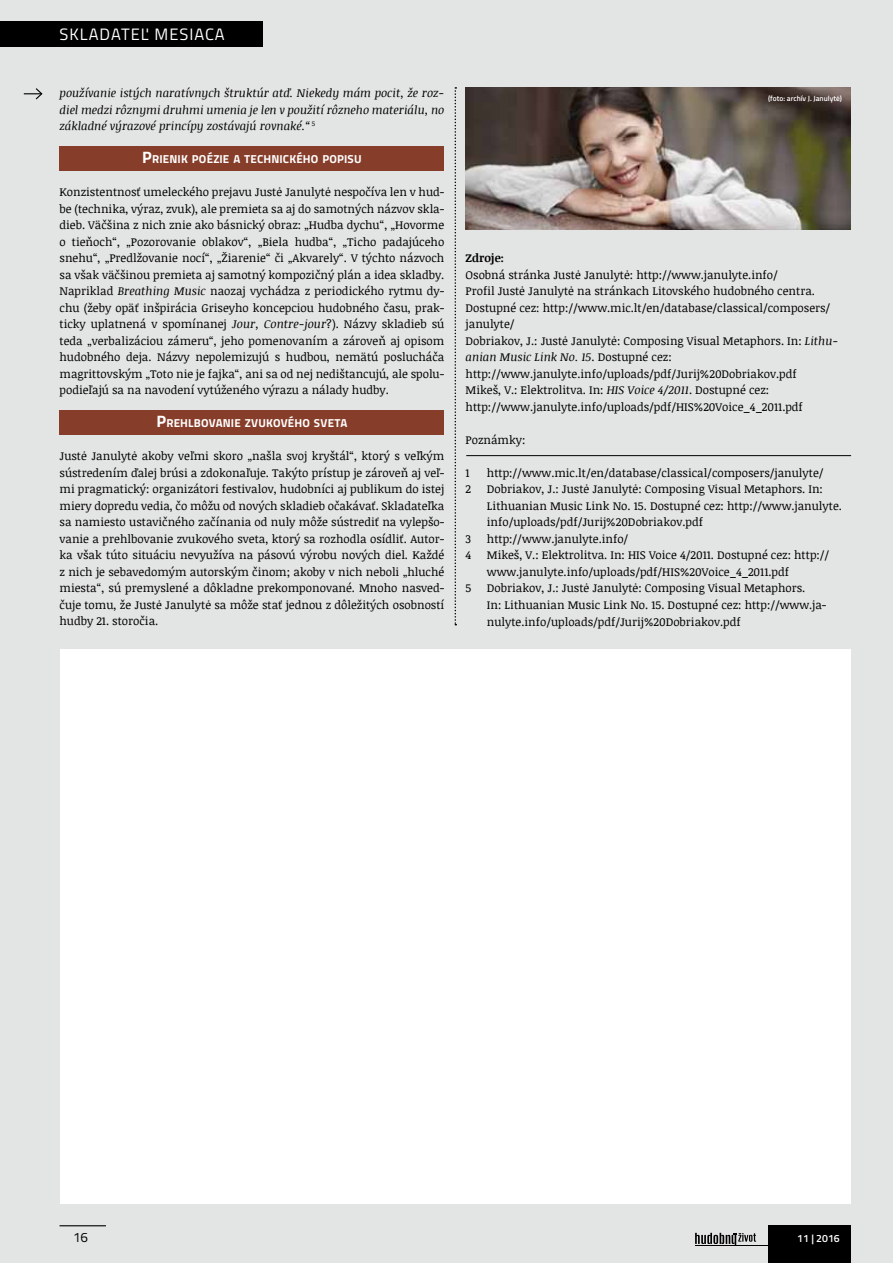
<style>
.page{position:relative;width:893px;height:1263px;background:#e3e4e4}
.page>*{position:absolute;margin:0;border:0;box-sizing:border-box;transform-origin:0 0}
.t1{font:16.5px "Titillium";letter-spacing:.06em;color:#fff}
.t2{font:13.5px "Titillium";color:#000}
.t3{font:11.55px/16.5px "Noticia Text";color:#000}
.t4{font:italic 11.55px/16.5px "Noticia Text";color:#000;text-align:justify}
.t5{font:700 11.55px "Titillium";letter-spacing:.01em;color:#fff}
.t6{font:700 11.55px "Noticia Text";color:#000}
.t7{font:600 10.5px "Titillium";color:#fff}
.t8{font:600 7.5px "Titillium";color:#fff}
.s1{font-size:16.5px}
.s2{font-style:italic}
</style>
<div class="page">
<div style="left:60px;top:146px;width:384px;height:24px;background:#863d2a"></div>
<div style="left:60px;top:410px;width:384px;height:24px;background:#863d2a"></div>
<hr style="left:466px;top:455px;width:385px;height:1px;background:#000">
<svg style="left:24px;top:88px;width:19px;height:12px"></svg>
<div style="left:60px;top:650px;width:790px;height:554px;background:#fff"></div>
<img style="left:466px;top:87px;width:384px;height:142px">
<div style="left:767px;top:1225px;width:83px;height:38px;background:#000"></div>
<hr style="left:60px;top:1225px;width:46px;height:1px;background:#000">
<div style="left:0;top:21px;width:263px;height:26px;background:#000"></div>
<svg style="left:695px;top:1233px;width:61px;height:12px"></svg>
<hr style="left:695px;top:1245px;width:73px;height:1px;background:#000">
<svg style="left:455px;top:87px;width:1px;height:538px"></svg>
<h1 class="t1" style="left:60px;top:22px;width:167px">SKLADATEĽ MESIACA</h1>
<p class="t4" style="left:60px;top:85px;width:386px">používanie istých naratívnych štruktúr atď. Niekedy mám pocit, že roz&shy;diel medzi rôznymi druhmi umenia je len v použití rôzneho materiálu, no základné výrazové princípy zostávajú rovnaké.“ <sup>5</sup></p>
<p class="t5" style="left:142px;top:150px;width:221px"><span class="s1">P</span>RIENIK POÉZIE A TECHNICKÉHO POPISU</p>
<p class="t3" style="left:60px;top:184px;width:386px;text-align:justify">Konzistentnosť umeleckého prejavu Justė Janulytė nespočíva len v hud&shy;be (technika, výraz, zvuk), ale premieta sa aj do samotných názvov skla&shy;dieb. Väčšina z nich znie ako básnický obraz: „Hudba dychu“, „Hovorme o tieňoch“, „Pozorovanie oblakov“, „Biela hudba“, „Ticho padajúceho snehu“, „Predlžovanie nocí“, „Žiarenie“ či „Akvarely“. V týchto názvoch sa však väčšinou premieta aj samotný kompozičný plán a idea skladby.<br>Napriklad <span class="s2">Breathing Music</span> naozaj vychádza z periodického rytmu dy&shy;chu (žeby opäť inšpirácia Griseyho koncepciou hudobného času, prak&shy;ticky uplatnená v spomínanej <span class="s2">Jour, Contre-jour</span>?). Názvy skladieb sú teda „verbalizáciou zámeru“, jeho pomenovaním a zároveň aj opisom hudobného deja. Názvy nepolemizujú s hudbou, nemätú poslucháča magrittovským „Toto nie je fajka“, ani sa od nej nedištancujú, ale spolu&shy;podieľajú sa na navodení vytúženého výrazu a nálady hudby.</p>
<p class="t5" style="left:156px;top:414px;width:192px"><span class="s1">P</span>REHLBOVANIE ZVUKOVÉHO SVETA</p>
<p class="t3" style="left:60px;top:448px;width:386px;text-align:justify">Justė Janulytė akoby veľmi skoro „našla svoj kryštál“, ktorý s veľkým sústredením ďalej brúsi a zdokonaľuje. Takýto prístup je zároveň aj veľ&shy;mi pragmatický: organizátori festivalov, hudobníci aj publikum do istej miery dopredu vedia, čo môžu od nových skladieb očakávať. Skladateľka sa namiesto ustavičného začínania od nuly môže sústrediť na vylepšo&shy;vanie a prehlbovanie zvukového sveta, ktorý sa rozhodla osídliť. Autor&shy;ka však túto situáciu nevyužíva na pásovú výrobu nových diel. Každé z nich je sebavedomým autorským činom; akoby v nich neboli „hluché miesta“, sú premyslené a dôkladne prekomponované. Mnoho nasved&shy;čuje tomu, že Justė Janulytė sa môže stať jednou z dôležitých osobností hudby 21. storočia.</p>
<p class="t8" style="left:768px;top:93px;width:75px">(foto: archív J. Janulytė)</p>
<p class="t6" style="left:466px;top:250px;width:40px">Zdroje:</p>
<p class="t3" style="left:466px;top:266px;width:374px">Osobná stránka Justė Janulytė: http://www.janulyte.info/<br>Profil Justė Janulytė na stránkach Litovského hudobného centra.<br>Dostupné cez: http://www.mic.lt/en/database/classical/composers/ janulyte/<br>Dobriakov, J.: Justė Janulytė: Composing Visual Metaphors. In: <span class="s2">Lithu&shy;anian Music Link No. 15</span>. Dostupné cez: http://www.janulyte.info/uploads/pdf/Jurij%20Dobriakov.pdf<br>Mikeš, V.: Elektrolitva. In: <span class="s2">HIS Voice 4/2011</span>. Dostupné cez: http://www.janulyte.info/uploads/pdf/HIS%20Voice_4_2011.pdf</p>
<p class="t3" style="left:466px;top:431px;width:61px">Poznámky:</p>
<p class="t3" style="left:466px;top:464px;width:6px">1</p>
<p class="t3" style="left:487px;top:464px;width:338px">http://www.mic.lt/en/database/classical/composers/janulyte/</p>
<p class="t3" style="left:466px;top:481px;width:7px">2</p>
<p class="t3" style="left:487px;top:481px;width:357px">Dobriakov, J.: Justė Janulytė: Composing Visual Metaphors. In:<br>Lithuanian Music Link No. 15. Dostupné cez: http://www.janulyte. info/uploads/pdf/Jurij%20Dobriakov.pdf</p>
<p class="t3" style="left:466px;top:530px;width:7px">3</p>
<p class="t3" style="left:487px;top:530px;width:143px">http://www.janulyte.info/</p>
<p class="t3" style="left:466px;top:547px;width:7px">4</p>
<p class="t3" style="left:487px;top:547px;width:344px">Mikeš, V.: Elektrolitva. In: HIS Voice 4/2011. Dostupné cez: http:// www.janulyte.info/uploads/pdf/HIS%20Voice_4_2011.pdf</p>
<p class="t3" style="left:466px;top:580px;width:7px">5</p>
<p class="t3" style="left:487px;top:580px;width:341px">Dobriakov, J.: Justė Janulytė: Composing Visual Metaphors.<br>In: Lithuanian Music Link No. 15. Dostupné cez: http://www.ja&shy;nulyte.info/uploads/pdf/Jurij%20Dobriakov.pdf</p>
<p class="t2" style="left:73px;top:1227px;width:17px">16</p>
<p class="t7" style="left:797px;top:1230px;width:44px">11 | 2016</p>
</div>
